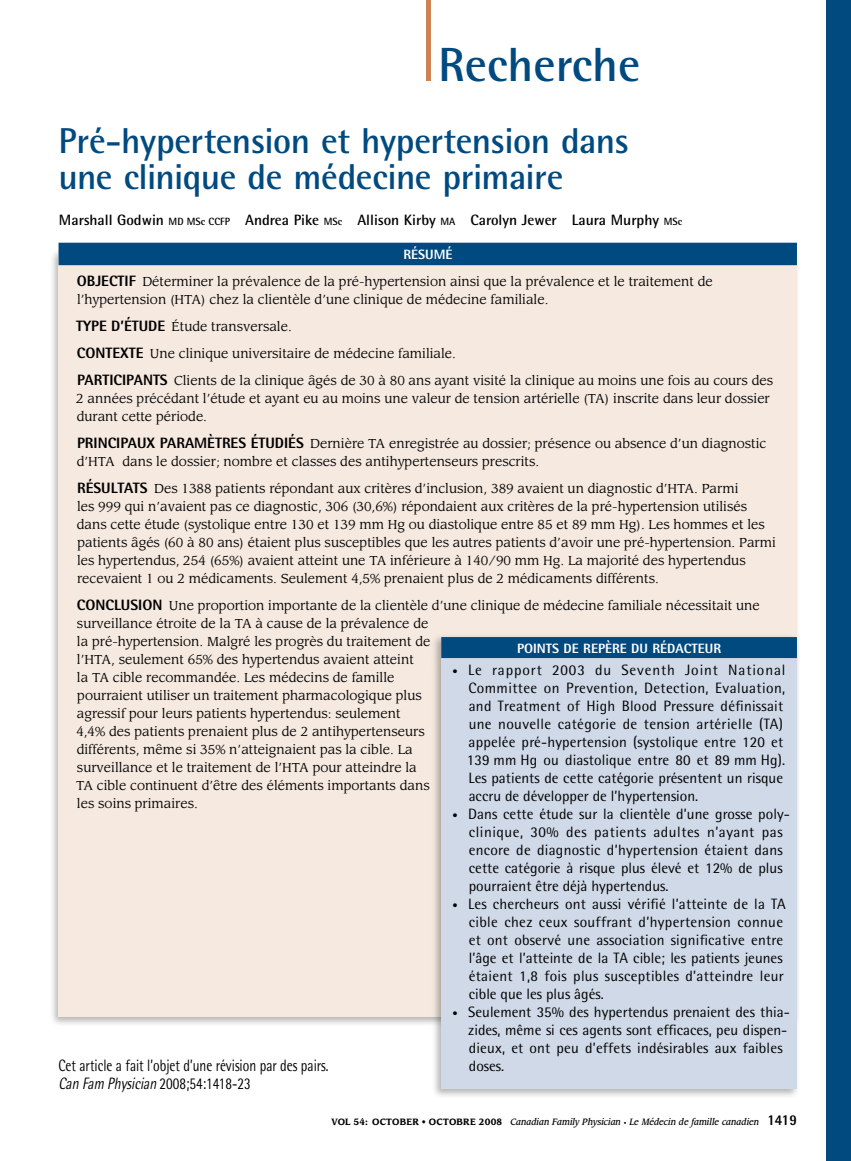
<style>
.page{position:relative;width:851px;height:1161px;background:#fff}
.page>*{position:absolute;margin:0;border:0;box-sizing:border-box;transform-origin:0 0}
.t1{font:700 48px "Rotis Semi Sans Std";color:#004a80}
.t2{font:700 36px/36px "Rotis Semi Sans Std";letter-spacing:-.01em;color:#004a80}
.t3{font:16.5px/18px "Rotis Semi Sans Std";color:#000;scale:.8 1}
.t4{font:15px/18px "Rotis Semi Sans Std";letter-spacing:.01em;color:#000}
.t5{font:700 15px "Rotis Semi Sans Std";color:#000}
.t6{font:800 13.5px "Rotis Semi Sans Std";color:#fff}
.t7{font:12.75px/18px "Leawood Std";color:#000}
.t8{font:italic 500 9px "Leawood Std";color:#000;scale:.9 1}
.s1{font-size:10.5px}
.s2{font-family:"Rotis Semi Sans Std";font-weight:800;font-size:15px}
.s3{font-style:italic}
.s4{font-weight:700;font-style:normal}
.s5{font-style:normal;font-size:6px}
.s6{font-family:"Rotis Semi Sans Std";font-weight:800;font-style:normal;font-size:15px}
</style>
<div class="page">
<div style="left:826px;top:0;width:24px;height:1161px;background:#004a80"></div>
<div style="left:48px;top:248px;width:753px;height:779px;background:#000;opacity:.3"></div>
<div style="left:58px;top:252px;width:738px;height:765px;background:#f5e9e0"></div>
<div style="left:426px;top:0;width:5px;height:81px;background:#cb8354"></div>
<div style="left:58px;top:243px;width:738px;height:22px;background:#004a80"></div>
<div style="left:430px;top:633px;width:371px;height:466px;background:#000;opacity:.3"></div>
<div style="left:441px;top:639px;width:355px;height:450px;background:#d0d9e8"></div>
<div style="left:441px;top:637px;width:355px;height:21px;background:#004a80"></div>
<h1 class="t1" style="left:438px;top:36px;width:203px">Recherche</h1>
<h2 class="t2" style="left:58px;top:122px;width:572px">Pré-hypertension et hypertension dans une clinique de médecine primaire</h2>
<p class="t5" style="left:59px;top:211px;width:624px">Marshall Godwin <span class="s1">MD MSc CCFP</span> Andrea Pike <span class="s1">MSc</span> Allison Kirby <span class="s1">MA</span> Carolyn Jewer Laura Murphy <span class="s1">MSc</span></p>
<p class="t6" style="left:403px;top:246px;width:25px">RÉSUM</p>
<p class="t6" style="left:445px;top:246px;width:9px">É</p>
<p class="t7" style="left:77px;top:273px;width:637px"><span class="s2">OBJECTIF</span> Déterminer la prévalence de la pré-hypertension ainsi que la prévalence et le traitement de l’hypertension (HTA) chez la clientèle d’une clinique de médecine familiale.</p>
<p class="t7" style="left:76px;top:313px;width:698px;line-height:27px"><span class="s2">TYPE D’ÉTUDE</span> Étude transversale.<br><span class="s2">CONTEXTE</span> Une clinique universitaire de médecine familiale.<br><span class="s2">PARTICIPANTS</span> Clients de la clinique âgés de 30 à 80 ans ayant visité la clinique au moins une fois au cours des</p>
<p class="t7" style="left:76px;top:390px;width:695px">2 années précédant l’étude et ayant eu au moins une valeur de tension artérielle (TA) inscrite dans leur dossier durant cette période.</p>
<p class="t7" style="left:77px;top:435px;width:691px"><span class="s2">PRINCIPAUX PARAMÈTRES ÉTUDIÉS</span> Dernière TA enregistrée au dossier; présence ou absence d’un diagnostic d’HTA dans le dossier; nombre et classes des antihypertenseurs prescrits.</p>
<p class="t7" style="left:77px;top:480px;width:700px"><span class="s2">RÉSULTATS</span> Des 1388 patients répondant aux critères d’inclusion, 389 avaient un diagnostic d’HTA. Parmi<br>les 999 qui n’avaient pas ce diagnostic, 306 (30,6%) répondaient aux critères de la pré-hypertension utilisés dans cette étude (systolique entre 130 et 139 mm Hg ou diastolique entre 85 et 89 mm Hg). Les hommes et les patients âgés (60 à 80 ans) étaient plus susceptibles que les autres patients d’avoir une pré-hypertension. Parmi les hypertendus, 254 (65%) avaient atteint une TA inférieure à 140/90 mm Hg. La majorité des hypertendus recevaient 1 ou 2 médicaments. Seulement 4,5% prenaient plus de 2 médicaments différents.</p>
<p class="t7" style="left:76px;top:597px;width:685px"><span class="s2">CONCLUSION</span> Une proportion importante de la clientèle d’une clinique de médecine familiale nécessitait une surveillance étroite de la TA à cause de la prévalence de<br>la pré-hypertension. Malgré les progrès du traitement de<br>l’HTA, seulement 65% des hypertendus avaient atteint<br>la TA cible recommandée. Les médecins de famille<br>pourraient utiliser un traitement pharmacologique plus<br>agressif pour leurs patients hypertendus: seulement<br>4,4% des patients prenaient plus de 2 antihypertenseurs<br>différents, même si 35% n’atteignaient pas la cible. La<br>surveillance et le traitement de l’HTA pour atteindre la<br>TA cible continuent d’être des éléments importants dans<br>les soins primaires.</p>
<p class="t6" style="left:517px;top:640px;width:15px">POINTS</p>
<p class="t6" style="left:563px;top:640px;width:28px">DE REPÈRE</p>
<p class="t6" style="left:631px;top:640px;width:45px">DU RÉDACTEUR</p>
<p class="t4" style="left:467px;top:661px;width:320px;text-indent:-14px"><span class="s1">•</span> Le rapport 2003 du Seventh Joint National Committee on Prevention, Detection, Evaluation, and Treatment of High Blood Pressure définissait une nouvelle catégorie de tension artérielle (TA) appelée pré-hypertension (systolique entre 120 et 139 mm Hg ou diastolique entre 80 et 89 mm Hg).<br>Les patients de cette catégorie présentent un risque accru de développer de l’hypertension.</p>
<p class="t4" style="left:468px;top:805px;width:322px;text-indent:-16px"><span class="s1">•</span> Dans cette étude sur la clientèle d’une grosse poly&shy;clinique, 30% des patients adultes n’ayant pas encore de diagnostic d’hypertension étaient dans cette catégorie à risque plus élevé et 12% de plus pourraient être déjà hypertendus.</p>
<p class="t4" style="left:468px;top:895px;width:318px;text-indent:-16px"><span class="s1">•</span> Les chercheurs ont aussi vérifié l’atteinte de la TA cible chez ceux souffrant d’hypertension connue et ont observé une association significative entre l’âge et l’atteinte de la TA cible; les patients jeunes étaient 1,8 fois plus susceptibles d’atteindre leur cible que les plus âgés.</p>
<p class="t4" style="left:468px;top:1003px;width:323px;text-indent:-16px"><span class="s1">•</span> Seulement 35% des hypertendus prenaient des thia&shy;zides, même si ces agents sont efficaces, peu dispen&shy;dieux, et ont peu d’effets indésirables aux faibles doses.</p>
<p class="t3" style="left:58px;top:1056px;width:339px">Cet article a fait l’objet d’une révision par des pairs.<br><span class="s3">CanFamPhysician</span>2008;54:1418-23</p>
<p class="t8" style="left:331px;top:1116px;width:518px"><span class="s4">VOL 54: OCTOBER • OCTOBRE 2008</span> Canadian Family Physician <span class="s5">•</span> Le Médecin de famille canadien <span class="s6">1419</span></p>
</div>
